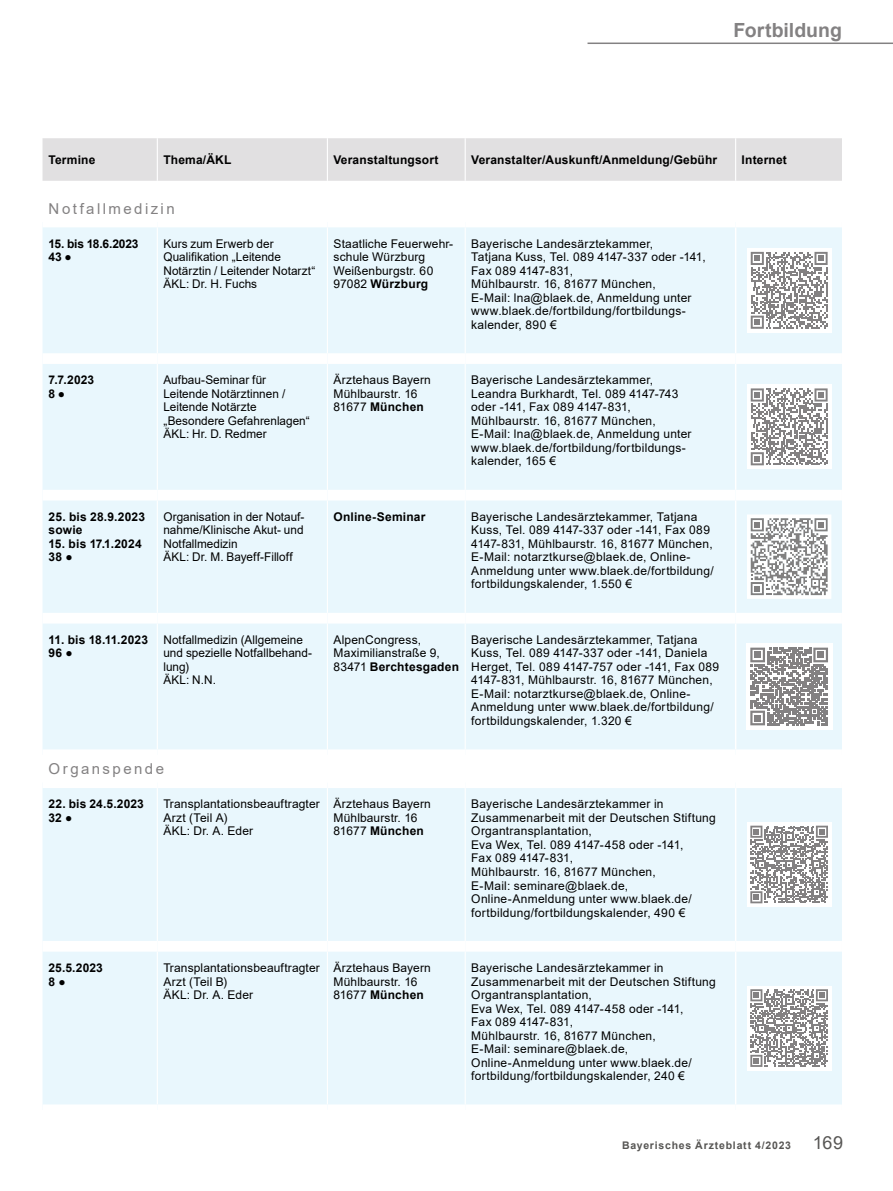
<style>
.page{position:relative;width:893px;height:1191px;background:#fff}
.page>*{position:absolute;margin:0;border:0;box-sizing:border-box;transform-origin:0 0}
.t1{font:700 19.5px "Arial";color:#838182}
.t2{font:15px "Arial";letter-spacing:.16em;color:#838182}
.t3{font:12px/13.5px "Arial";letter-spacing:.02em;color:#000}
.t4{font:12px/13.5px "Arial";color:#000}
.t5{font:700 12px/13.5px "Arial";letter-spacing:.015em;color:#000}
.t6{font:700 12px/13.5px "Arial";letter-spacing:-.015em;color:#000}
.t7{font:700 10.5px "Arial";letter-spacing:.07em;color:#575654}
.s1{font-weight:700}
.s2{font-weight:400;font-size:18px}
</style>
<div class="page">
<hr style="left:587px;top:43px;width:306px;height:1px;background:#838182">
<div style="left:43px;top:138px;width:799px;height:43px;background:#e1e0e1"></div>
<hr style="left:157px;top:138px;width:1px;height:43px;background:#fff">
<hr style="left:327px;top:138px;width:1px;height:43px;background:#fff">
<hr style="left:465px;top:138px;width:1px;height:43px;background:#fff">
<hr style="left:735px;top:138px;width:1px;height:43px;background:#fff">
<div style="left:43px;top:227px;width:799px;height:877px;background:#e9f7fd"></div>
<hr style="left:157px;top:227px;width:1px;height:126px;background:#fff">
<hr style="left:327px;top:227px;width:1px;height:126px;background:#fff">
<hr style="left:465px;top:227px;width:1px;height:126px;background:#fff">
<hr style="left:157px;top:364px;width:1px;height:126px;background:#fff">
<hr style="left:327px;top:364px;width:1px;height:126px;background:#fff">
<hr style="left:465px;top:364px;width:1px;height:126px;background:#fff">
<hr style="left:157px;top:500px;width:1px;height:113px;background:#fff">
<hr style="left:327px;top:500px;width:1px;height:113px;background:#fff">
<hr style="left:465px;top:500px;width:1px;height:113px;background:#fff">
<hr style="left:157px;top:623px;width:1px;height:126px;background:#fff">
<hr style="left:327px;top:623px;width:1px;height:126px;background:#fff">
<hr style="left:465px;top:623px;width:1px;height:126px;background:#fff">
<hr style="left:157px;top:788px;width:1px;height:153px;background:#fff">
<hr style="left:327px;top:788px;width:1px;height:153px;background:#fff">
<hr style="left:465px;top:788px;width:1px;height:153px;background:#fff">
<hr style="left:157px;top:951px;width:1px;height:153px;background:#fff">
<hr style="left:327px;top:951px;width:1px;height:153px;background:#fff">
<hr style="left:465px;top:951px;width:1px;height:153px;background:#fff">
<hr style="left:735px;top:227px;width:1px;height:126px;background:#fff">
<hr style="left:735px;top:364px;width:1px;height:126px;background:#fff">
<hr style="left:735px;top:500px;width:1px;height:113px;background:#fff">
<hr style="left:735px;top:623px;width:1px;height:126px;background:#fff">
<hr style="left:735px;top:788px;width:1px;height:153px;background:#fff">
<hr style="left:735px;top:951px;width:1px;height:153px;background:#fff">
<div style="left:43px;top:353px;width:114px;height:11px;background:#fff"></div>
<div style="left:157px;top:353px;width:170px;height:11px;background:#fff"></div>
<div style="left:327px;top:353px;width:138px;height:11px;background:#fff"></div>
<div style="left:465px;top:353px;width:271px;height:11px;background:#fff"></div>
<div style="left:736px;top:353px;width:106px;height:11px;background:#fff"></div>
<div style="left:43px;top:490px;width:114px;height:10px;background:#fff"></div>
<div style="left:157px;top:490px;width:170px;height:10px;background:#fff"></div>
<div style="left:327px;top:490px;width:138px;height:10px;background:#fff"></div>
<div style="left:465px;top:490px;width:271px;height:10px;background:#fff"></div>
<div style="left:736px;top:490px;width:106px;height:10px;background:#fff"></div>
<div style="left:43px;top:613px;width:114px;height:10px;background:#fff"></div>
<div style="left:157px;top:613px;width:170px;height:10px;background:#fff"></div>
<div style="left:327px;top:613px;width:138px;height:10px;background:#fff"></div>
<div style="left:465px;top:613px;width:271px;height:10px;background:#fff"></div>
<div style="left:736px;top:613px;width:106px;height:10px;background:#fff"></div>
<div style="left:43px;top:749px;width:114px;height:11px;background:#fff"></div>
<div style="left:157px;top:749px;width:170px;height:11px;background:#fff"></div>
<div style="left:327px;top:749px;width:138px;height:11px;background:#fff"></div>
<div style="left:465px;top:749px;width:271px;height:11px;background:#fff"></div>
<div style="left:736px;top:749px;width:106px;height:11px;background:#fff"></div>
<div style="left:43px;top:777px;width:114px;height:11px;background:#fff"></div>
<div style="left:157px;top:777px;width:170px;height:11px;background:#fff"></div>
<div style="left:327px;top:777px;width:138px;height:11px;background:#fff"></div>
<div style="left:465px;top:777px;width:271px;height:11px;background:#fff"></div>
<div style="left:736px;top:777px;width:106px;height:11px;background:#fff"></div>
<div style="left:43px;top:941px;width:114px;height:10px;background:#fff"></div>
<div style="left:157px;top:941px;width:170px;height:10px;background:#fff"></div>
<div style="left:327px;top:941px;width:138px;height:10px;background:#fff"></div>
<div style="left:465px;top:941px;width:271px;height:10px;background:#fff"></div>
<div style="left:736px;top:941px;width:106px;height:10px;background:#fff"></div>
<div style="left:747px;top:248px;width:84px;height:84px;background:#fff"></div>
<svg style="left:751px;top:252px;width:77px;height:77px"></svg>
<div style="left:747px;top:385px;width:84px;height:84px;background:#fff"></div>
<svg style="left:751px;top:388px;width:77px;height:77px"></svg>
<svg style="left:747px;top:514px;width:84px;height:85px"></svg>
<div style="left:746px;top:643px;width:86px;height:86px;background:#fff"></div>
<svg style="left:750px;top:647px;width:78px;height:78px"></svg>
<div style="left:754px;top:652px;width:7px;height:6px;background:#838182"></div>
<div style="left:817px;top:652px;width:7px;height:6px;background:#838182"></div>
<div style="left:754px;top:715px;width:7px;height:6px;background:#838182"></div>
<div style="left:747px;top:822px;width:84px;height:84px;background:#fff"></div>
<svg style="left:750px;top:825px;width:78px;height:78px"></svg>
<div style="left:747px;top:985px;width:84px;height:85px;background:#fff"></div>
<svg style="left:750px;top:989px;width:78px;height:77px"></svg>
<h1 class="t1" style="left:733px;top:16px;width:110px">Fortbildung</h1>
<p class="t5" style="left:49px;top:153px;width:48px">Termine</p>
<p class="t5" style="left:163px;top:153px;width:70px">Thema/ÄKL</p>
<p class="t5" style="left:333px;top:153px;width:106px">Veranstaltungsort</p>
<p class="t5" style="left:471px;top:153px;width:248px">Veranstalter/Auskunft/Anmeldung/Gebühr</p>
<p class="t5" style="left:742px;top:153px;width:47px">Internet</p>
<p class="t2" style="left:49px;top:198px;width:128px">Notfallmedizin</p>
<p class="t6" style="left:49px;top:237px;width:91px">15. bis 18.6.2023<br>43 ●</p>
<p class="t4" style="left:163px;top:237px;width:154px">Kurs zum Erwerb der<br>Qualifikation „Leitende<br>Notärztin / Leitender Notarzt“<br>ÄKL: Dr. H. Fuchs</p>
<p class="t3" style="left:334px;top:237px;width:121px">Staatliche Feuerwehr&shy;schule Würzburg<br>Weißenburgstr. 60<br>97082 <span class="s1">Würzburg</span></p>
<p class="t3" style="left:471px;top:237px;width:236px">Bayerische Landesärztekammer,<br>Tatjana Kuss, Tel. 089 4147-337 oder -141,<br>Fax 089 4147-831,<br>Mühlbaurstr. 16, 81677 München,<br>E-Mail: lna@blaek.de, Anmeldung unter www.blaek.de/fortbildung/fortbildungs&shy;kalender, 890 €</p>
<p class="t5" style="left:49px;top:373px;width:47px">7.7.2023<br>8 ●</p>
<p class="t4" style="left:163px;top:373px;width:148px">Aufbau-Seminar für<br>Leitende Notärztinnen /<br>Leitende Notärzte „Besondere Gefahrenlagen“<br>ÄKL: Hr. D. Redmer</p>
<p class="t3" style="left:334px;top:373px;width:99px">Ärztehaus Bayern<br>Mühlbaurstr. 16<br>81677 <span class="s1">München</span></p>
<p class="t3" style="left:471px;top:373px;width:222px">Bayerische Landesärztekammer, Leandra Burkhardt, Tel. 089 4147-743 oder -141, Fax 089 4147-831, Mühlbaurstr. 16, 81677 München, E-Mail: lna@blaek.de, Anmeldung unter www.blaek.de/fortbildung/fortbildungs&shy;kalender, 165 €</p>
<p class="t5" style="left:49px;top:510px;width:98px">25. bis 28.9.2023 sowie</p>
<p class="t5" style="left:49px;top:537px;width:95px">15. bis 17.1.2024<br>38 ●</p>
<p class="t4" style="left:163px;top:510px;width:143px">Organisation in der Notauf&shy;nahme/Klinische Akut- und<br>Notfallmedizin<br>ÄKL: Dr. M. Bayeff-Filloff</p>
<p class="t5" style="left:334px;top:510px;width:93px">Online-Seminar</p>
<p class="t3" style="left:471px;top:510px;width:244px">Bayerische Landesärztekammer, Tatjana Kuss, Tel. 089 4147-337 oder -141, Fax 089<br>4147-831, Mühlbaurstr. 16, 81677 München, E-Mail: notarztkurse@blaek.de, Online-Anmeldung unter www.blaek.de/fortbildung/ fortbildungskalender, 1.550 €</p>
<p class="t5" style="left:49px;top:633px;width:101px">11. bis 18.11.2023<br>96 ●</p>
<p class="t4" style="left:163px;top:633px;width:150px">Notfallmedizin (Allgemeine und spezielle Notfallbehand&shy;lung)<br>ÄKL: N.N.</p>
<p class="t3" style="left:334px;top:633px;width:127px">AlpenCongress,<br>Maximilianstraße 9,<br>83471 <span class="s1">Berchtesgaden</span></p>
<p class="t3" style="left:471px;top:633px;width:249px">Bayerische Landesärztekammer, Tatjana Kuss, Tel. 089 4147-337 oder -141, Daniela Herget, Tel. 089 4147-757 oder -141, Fax 089<br>4147-831, Mühlbaurstr. 16, 81677 München, E-Mail: notarztkurse@blaek.de, Online-Anmeldung unter www.blaek.de/fortbildung/ fortbildungskalender, 1.320 €</p>
<p class="t2" style="left:49px;top:758px;width:117px">Organspende</p>
<p class="t5" style="left:49px;top:797px;width:97px">22. bis 24.5.2023<br>32 ●</p>
<p class="t3" style="left:163px;top:797px;width:158px">Transplantationsbeauftragter<br>Arzt (Teil A)<br>ÄKL: Dr. A. Eder</p>
<p class="t3" style="left:334px;top:797px;width:99px">Ärztehaus Bayern<br>Mühlbaurstr. 16<br>81677 <span class="s1">München</span></p>
<p class="t3" style="left:471px;top:797px;width:246px">Bayerische Landesärztekammer in Zusammenarbeit mit der Deutschen Stiftung Organtransplantation,<br>Eva Wex, Tel. 089 4147-458 oder -141,<br>Fax 089 4147-831,<br>Mühlbaurstr. 16, 81677 München,<br>E-Mail: seminare@blaek.de, Online-Anmeldung unter www.blaek.de/ fortbildung/fortbildungskalender, 490 €</p>
<p class="t5" style="left:49px;top:961px;width:56px">25.5.2023<br>8 ●</p>
<p class="t3" style="left:163px;top:961px;width:158px">Transplantationsbeauftragter<br>Arzt (Teil B)<br>ÄKL: Dr. A. Eder</p>
<p class="t3" style="left:334px;top:961px;width:99px">Ärztehaus Bayern<br>Mühlbaurstr. 16<br>81677 <span class="s1">München</span></p>
<p class="t3" style="left:471px;top:961px;width:246px">Bayerische Landesärztekammer in Zusammenarbeit mit der Deutschen Stiftung Organtransplantation,<br>Eva Wex, Tel. 089 4147-458 oder -141,<br>Fax 089 4147-831,<br>Mühlbaurstr. 16, 81677 München,<br>E-Mail: seminare@blaek.de, Online-Anmeldung unter www.blaek.de/ fortbildung/fortbildungskalender, 240 €</p>
<p class="t7" style="left:622px;top:1137px;width:222px">Bayerisches Ärzteblatt 4/2023 <span class="s2">169</span></p>
</div>
